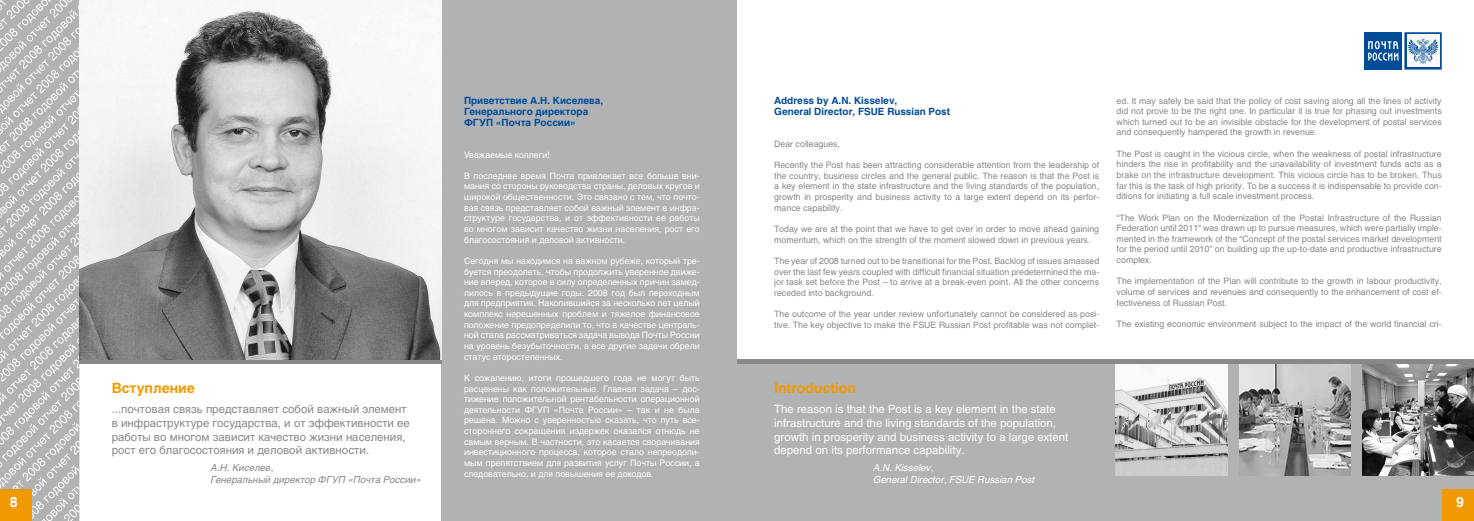
<style>
.page{position:relative;width:1474px;height:521px;background:#fff}
.page>*{position:absolute;margin:0;border:0;box-sizing:border-box;transform-origin:0 0}
.t1{font:700 14px "Helios";color:#f39900}
.t2{font:11.38px/13.7px "Helios";color:#fff}
.t3{font:11.38px/13.7px "Helios";color:#878889}
.t4{font:700 9.89px/10.6px "Helios";color:#004c99}
.t5{font:italic 9.62px/11.5px "Helios";color:#878889}
.t6{font:italic 9.62px/11.5px "Helios";color:#fff}
.t7{font:8.75px/10.7px "Helios";color:#878889;text-align:justify}
.t8{font:8.75px/10.6px "Helios";color:#fff;text-align:justify}
</style>
<div class="page">
<svg style="left:0;top:0;width:80px;height:521px;background:#bfbfc1"></svg>
<div style="left:441px;top:0;width:296px;height:521px;background:#b1b2b4"></div>
<hr style="left:79px;top:360px;width:362px;height:4px;background:#878889">
<div style="left:0;top:489px;width:32px;height:32px;background:#f39900"></div>
<div style="left:737px;top:364px;width:736px;height:157px;background:#b1b2b4"></div>
<hr style="left:737px;top:360px;width:736px;height:4px;background:#878889">
<div style="left:1364px;top:32px;width:37px;height:38px;background:#004c99"></div>
<svg style="left:1368px;top:41px;width:30px;height:20px"></svg>
<svg style="left:1404px;top:32px;width:37px;height:38px"></svg>
<div style="left:1441px;top:489px;width:32px;height:32px;background:#f39900"></div>
<img style="left:79px;top:0;width:362px;height:360px">
<img style="left:1115px;top:364px;width:112px;height:112px">
<img style="left:1239px;top:364px;width:111px;height:112px">
<img style="left:1362px;top:364px;width:111px;height:112px">
<h1 class="t1" style="left:112px;top:380px;width:85px">Вступление</h1>
<h2 class="t3" style="left:112px;top:402px;width:300px">...почтовая связь представляет собой важный элемент в инфраструктуре государства, и от эффективности ее работы во многом зависит качество жизни населения, рост его благосостояния и деловой активности.</h2>
<p class="t5" style="left:211px;top:462px;width:212px">А.Н. Киселев,<br>Генеральный директор ФГУП «Почта России»</p>
<p class="t4" style="left:464px;top:96px;width:141px">Приветствие А.Н. Киселева,<br>Генерального директора<br>ФГУП «Почта России»</p>
<p class="t8" style="left:464px;top:149px;width:87px">Уважаемые коллеги!</p>
<p class="t8" style="left:464px;top:170px;width:237px">В последнее время Почта привлекает все больше вни&shy;мания со стороны руководства страны, деловых кругов и широкой общественности. Это связано с тем, что почто&shy;вая связь представляет собой важный элемент в инфра&shy;структуре государства, и от эффективности ее работы во многом зависит качество жизни населения, рост его благосостояния и деловой активности.</p>
<p class="t8" style="left:464px;top:255px;width:237px">Сегодня мы находимся на важном рубеже, который тре&shy;буется преодолеть, чтобы продолжить уверенное движе&shy;ние вперед, которое в силу определенных причин замед&shy;лилось в предыдущие годы. 2008 год был переходным для предприятия. Накопившийся за несколько лет целый комплекс нерешенных проблем и тяжелое финансовое положение предопределили то, что в качестве централь&shy;ной стала рассматриваться задача вывода Почты России на уровень безубыточности, а все другие задачи обрели статус второстепенных.</p>
<p class="t8" style="left:464px;top:372px;width:237px">К сожалению, итоги прошедшего года не могут быть расценены как положительные. Главная задача – дос&shy;тижение положительной рентабельности операционной деятельности ФГУП «Почта России» – так и не была решена. Можно с уверенностью сказать, что путь все&shy;стороннего сокращения издержек оказался отнюдь не самым верным. В частности, это касается сворачивания инвестиционного процесса, которое стало непреодоли&shy;мым препятствием для развития услуг Почты России, а следовательно, и для повышения ее доходов.</p>
<p class="t4" style="left:774px;top:96px;width:177px">Address by A.N. Kisselev,<br>General Director, FSUE Russian Post</p>
<p class="t7" style="left:774px;top:138px;width:67px">Dear colleagues,</p>
<p class="t7" style="left:774px;top:160px;width:326px">Recently the Post has been attracting considerable attention from the leadership of the country, business circles and the general public. The reason is that the Post is a key element in the state infrastructure and the living standards of the population, growth in prosperity and business activity to a large extent depend on its perfor&shy;mance capability.</p>
<p class="t7" style="left:774px;top:223px;width:326px">Today we are at the point that we have to get over in order to move ahead gaining momentum, which on the strength of the moment slowed down in previous years.</p>
<p class="t7" style="left:774px;top:255px;width:326px">The year of 2008 turned out to be transitional for the Post. Backlog of issues amassed over the last few years coupled with difficult financial situation predetermined the ma&shy;jor task set before the Post – to arrive at a break-even point. All the other concerns receded into background.</p>
<p class="t7" style="left:774px;top:309px;width:326px">The outcome of the year under review unfortunately cannot be considered as posi&shy;tive. The key objective to make the FSUE Russian Post profitable was not complet-</p>
<p class="t7" style="left:1116px;top:95px;width:326px">ed. It may safely be said that the policy of cost saving along all the lines of activity did not prove to be the right one. In particular it is true for phasing out investments which turned out to be an invisible obstacle for the development of postal services and consequently hampered the growth in revenue.</p>
<p class="t7" style="left:1116px;top:148px;width:326px">The Post is caught in the vicious circle, when the weakness of postal infrastructure hinders the rise in profitability and the unavailability of investment funds acts as a brake on the infrastructure development. This vicious circle has to be broken. Thus far this is the task of high priority. To be a success it is indispensable to provide con&shy;ditions for initiating a full scale investment process.</p>
<p class="t7" style="left:1116px;top:212px;width:326px">“The Work Plan on the Modernization of the Postal Infrastructure of the Russian Federation until 2011“ was drawn up to pursue measures, which were partially imple&shy;mented in the framework of the “Concept of the postal services market development for the period until 2010” on building up the up-to-date and productive infrastructure complex.</p>
<p class="t7" style="left:1116px;top:276px;width:326px">The implementation of the Plan will contribute to the growth in labour productivity, volume of services and revenues and consequently to the enhancement of cost ef&shy;fectiveness of Russian Post.</p>
<p class="t7" style="left:1116px;top:318px;width:326px">The existing economic environment subject to the impact of the world financial cri-</p>
<h1 class="t1" style="left:774px;top:380px;width:83px">Introduction</h1>
<h2 class="t2" style="left:774px;top:402px;width:295px">The reason is that the Post is a key element in the state infrastructure and the living standards of the population, growth in prosperity and business activity to a large extent depend on its performance capability.</h2>
<p class="t6" style="left:873px;top:462px;width:163px">A.N. Kisselev,<br>General Director, FSUE Russian Post</p>
</div>
